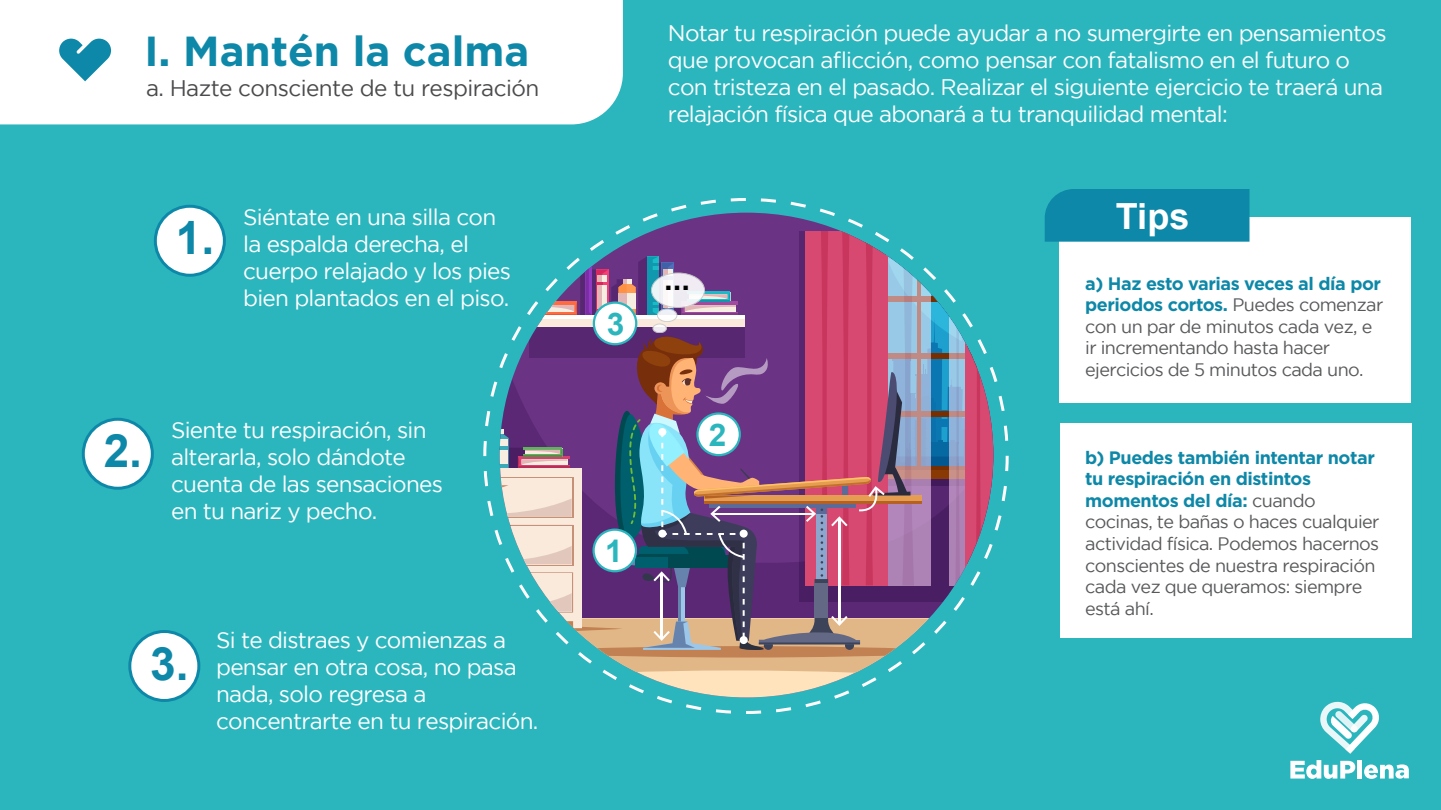
<style>
.page{position:relative;width:1441px;height:810px;background:#fff}
.page>*{position:absolute;margin:0;border:0;box-sizing:border-box;transform-origin:0 0}
.t1{font:700 46.05px "Arial";color:#0e88a8}
.t2{font:700 42px "Gotham";color:#0e88a8}
.t3{font:700 36px "Arial";color:#fff}
.t4{font:700 31.2px "Arial";color:#2bb6be}
.t5{font:700 30.9px "Arial";color:#000}
.t6{font:22.5px/27px "Gotham";letter-spacing:-.03em;color:#fff}
.t7{font:22.5px "Gotham";letter-spacing:-.025em;color:#4b4b4d}
.t8{font:18px/21.6px "Gotham";letter-spacing:-.035em;color:#58595b}
.s1{font-weight:700;color:#0e88a8}
</style>
<div class="page">
<div style="left:0;top:0;width:1440px;height:810px;background:#2bb6be"></div>
<div style="left:1059px;top:218px;width:351px;height:186px;background:#fff"></div>
<div style="left:1059px;top:423px;width:351px;height:215px;background:#fff"></div>
<div style="left:1044px;top:189px;width:205px;height:53px;background:#0e88a8"></div>
<div style="left:0;top:0;width:623px;height:124px;background:#fff"></div>
<svg style="left:59px;top:39px;width:52px;height:42px;background:#69b5c8"></svg>
<svg style="left:617px;top:213px;width:246px;height:18px;fill:#6a3384"></svg>
<svg style="left:629px;top:683px;width:242px;height:14px"></svg>
<svg style="left:499px;top:231px;width:494px;height:452px"></svg>
<svg style="left:651px;top:273px;width:53px;height:35px"></svg>
<div style="left:651px;top:273px;width:53px;height:35px;border:1px solid #ccc;border-radius:50%"></div>
<svg style="left:657px;top:309px;width:19px;height:13px"></svg>
<div style="left:657px;top:309px;width:20px;height:13px;border:1px solid #ccc;border-radius:50%"></div>
<svg style="left:652px;top:324px;width:14px;height:9px"></svg>
<div style="left:652px;top:324px;width:14px;height:9px;border:1px solid #ccc;border-radius:50%"></div>
<div style="left:593px;top:530px;width:43px;height:41px;background:#fff;border-radius:50%"></div>
<div style="left:592px;top:529px;width:45px;height:43px;border:2px solid #2bb6be;border-radius:50%"></div>
<div style="left:130px;top:632px;width:69px;height:68px;background:#fff;border-radius:50%"></div>
<div style="left:128px;top:630px;width:72px;height:72px;border:3px solid #0e88a8;border-radius:50%"></div>
<div style="left:697px;top:414px;width:42px;height:41px;background:#fff;border-radius:50%"></div>
<div style="left:696px;top:412px;width:44px;height:44px;border:2px solid #2bb6be;border-radius:50%"></div>
<div style="left:593px;top:303px;width:43px;height:41px;background:#fff;border-radius:50%"></div>
<div style="left:592px;top:301px;width:45px;height:44px;border:2px solid #2bb6be;border-radius:50%"></div>
<div style="left:83px;top:419px;width:69px;height:69px;background:#fff;border-radius:50%"></div>
<div style="left:82px;top:418px;width:72px;height:72px;border:3px solid #0e88a8;border-radius:50%"></div>
<div style="left:155px;top:206px;width:69px;height:69px;background:#fff;border-radius:50%"></div>
<div style="left:154px;top:205px;width:72px;height:72px;border:3px solid #0e88a8;border-radius:50%"></div>
<svg style="left:1320px;top:702px;width:59px;height:52px"></svg>
<svg style="left:1290px;top:760px;width:64px;height:19px"></svg>
<div style="left:1356px;top:760px;width:5px;height:19px;background:#fff"></div>
<svg style="left:1364px;top:764px;width:44px;height:15px"></svg>
<h2 class="t2" style="left:144px;top:27px;width:386px">I. Mantén la calma</h2>
<p class="t7" style="left:146px;top:76px;width:394px">a. Hazte consciente de tu respiración</p>
<h1 class="t1" style="left:176px;top:206px;width:40px">1.</h1>
<p class="t6" style="left:243px;top:203px;width:269px">Siéntate en una silla con la espalda derecha, el cuerpo relajado y los pies bien plantados en el piso.</p>
<h1 class="t1" style="left:104px;top:419px;width:40px">2.</h1>
<p class="t6" style="left:171px;top:416px;width:273px">Siente tu respiración, sin alterarla, solo dándote cuenta de las sensaciones en tu nariz y pecho.</p>
<h1 class="t1" style="left:150px;top:631px;width:40px">3.</h1>
<p class="t6" style="left:216px;top:626px;width:324px">Si te distraes y comienzas a pensar en otra cosa, no pasa nada, solo regresa a concentrarte en tu respiración.</p>
<h3 class="t4" style="left:606px;top:302px;width:19px">3</h3>
<h3 class="t4" style="left:605px;top:529px;width:19px">1</h3>
<p class="t6" style="left:667px;top:19px;width:720px">Notar tu respiración puede ayudar a no sumergirte en pensamientos que provocan aflicción, como pensar con fatalismo en el futuro o con tristeza en el pasado. Realizar el siguiente ejercicio te traerá una relajación física que abonará a tu tranquilidad mental:</p>
<h3 class="t5" style="left:664px;top:258px;width:27px">...</h3>
<h3 class="t4" style="left:708px;top:413px;width:19px">2</h3>
<h3 class="t3" style="left:1115px;top:191px;width:75px">Tips</h3>
<p class="t8" style="left:1084px;top:272px;width:299px"><span class="s1">a) Haz esto varias veces al día por periodos cortos.</span> Puedes comenzar con un par de minutos cada vez, e ir incrementando hasta hacer ejercicios de 5 minutos cada uno.</p>
<p class="t8" style="left:1084px;top:446px;width:296px"><span class="s1">b) Puedes también intentar notar tu respiración en distintos momentos del día:</span> cuando cocinas, te bañas o haces cualquier actividad física. Podemos hacernos conscientes de nuestra respiración cada vez que queramos: siempre está ahí.</p>
</div>
